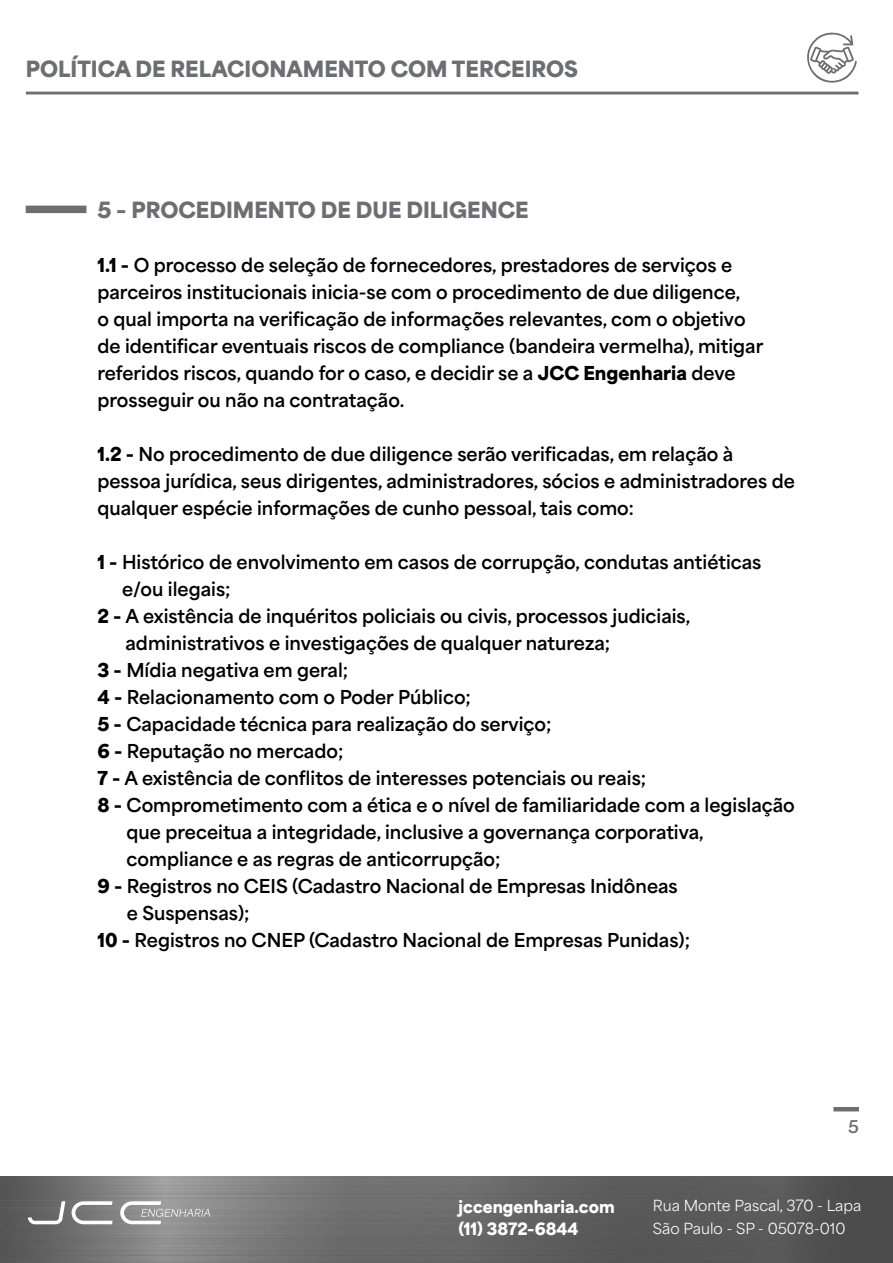
<style>
.page{position:relative;width:893px;height:1263px;background:#fff}
.page>*{position:absolute;margin:0;border:0;box-sizing:border-box;transform-origin:0 0}
.t1{font:900 21px "Area Normal";color:#6d6e71}
.t2{font:700 18px/27px "Area Normal";color:#000}
.t3{font:700 16.5px "Area Normal";color:#6d6e71}
.t4{font:900 16.05px/22.4px "Area Normal";color:#fff}
.t5{font:14.4px/22.4px "Area Normal";color:#fff}
.s1{font-weight:900}
</style>
<div class="page">
<hr style="left:26px;top:92px;width:832px;height:2px;background:#6d6e71">
<img style="left:0;top:1176px;width:893px;height:86px">
<svg style="left:28px;top:1201px;width:37px;height:23px"></svg>
<svg style="left:72px;top:1201px;width:41px;height:23px"></svg>
<svg style="left:120px;top:1201px;width:90px;height:23px;background:#aaa"></svg>
<hr style="left:833px;top:1107px;width:26px;height:4px;background:#6d6e71">
<svg style="left:807px;top:32px;width:50px;height:51px"></svg>
<div style="left:26px;top:206px;width:60px;height:7px;background:#6d6e71"></div>
<p class="t1" style="left:26px;top:50px;width:554px">POLÍTICA DE RELACIONAMENTO COM TERCEIROS</p>
<p class="t1" style="left:98px;top:191px;width:433px">5 – PROCEDIMENTO DE DUE DILIGENCE</p>
<p class="t2" style="left:98px;top:250px;width:667px"><span class="s1">1.1 -</span> O processo de seleção de fornecedores, prestadores de serviços e parceiros institucionais inicia-se com o procedimento de due diligence,<br>o qual importa na verificação de informações relevantes, com o objetivo de identificar eventuais riscos de compliance (bandeira vermelha), mitigar referidos riscos, quando for o caso, e decidir se a <span class="s1">JCC Engenharia</span> deve prosseguir ou não na contratação.</p>
<p class="t2" style="left:98px;top:439px;width:699px"><span class="s1">1.2 -</span> No procedimento de due diligence serão verificadas, em relação à pessoa jurídica, seus dirigentes, administradores, sócios e administradores de qualquer espécie informações de cunho pessoal, tais como:</p>
<p class="t2" style="left:98px;top:547px;width:665px"><span class="s1">1 -</span> Histórico de envolvimento em casos de corrupção, condutas antiéticas</p>
<p class="t2" style="left:122px;top:574px;width:110px">e/ou ilegais;</p>
<p class="t2" style="left:98px;top:601px;width:594px"><span class="s1">2 -</span> A existência de inquéritos policiais ou civis, processos judiciais,</p>
<p class="t2" style="left:125px;top:628px;width:486px">administrativos e investigações de qualquer natureza;</p>
<p class="t2" style="left:98px;top:655px;width:252px"><span class="s1">3 -</span> Mídia negativa em geral;</p>
<p class="t2" style="left:98px;top:682px;width:375px"><span class="s1">4 -</span> Relacionamento com o Poder Público;</p>
<p class="t2" style="left:98px;top:709px;width:455px"><span class="s1">5 -</span> Capacidade técnica para realização do serviço;</p>
<p class="t2" style="left:98px;top:736px;width:247px"><span class="s1">6 -</span> Reputação no mercado;</p>
<p class="t2" style="left:98px;top:763px;width:550px"><span class="s1">7 -</span> A existência de conflitos de interesses potenciais ou reais;</p>
<p class="t2" style="left:98px;top:790px;width:699px"><span class="s1">8 -</span> Comprometimento com a ética e o nível de familiaridade com a legislação</p>
<p class="t2" style="left:127px;top:817px;width:579px">que preceitua a integridade, inclusive a governança corporativa,</p>
<p class="t2" style="left:127px;top:844px;width:375px">compliance e as regras de anticorrupção;</p>
<p class="t2" style="left:98px;top:871px;width:582px"><span class="s1">9 -</span> Registros no CEIS (Cadastro Nacional de Empresas Inidôneas</p>
<p class="t2" style="left:127px;top:898px;width:124px">e Suspensas);</p>
<p class="t2" style="left:98px;top:925px;width:594px"><span class="s1">10 -</span> Registros no CNEP (Cadastro Nacional de Empresas Punidas);</p>
<p class="t3" style="left:848px;top:1111px;width:12px">5</p>
<p class="t4" style="left:459px;top:1194px;width:158px">jccengenharia.com (11) 3872-6844</p>
<p class="t5" style="left:653px;top:1193px;width:210px">Rua Monte Pascal, 370 - Lapa<br>São Paulo - SP - 05078-010</p>
</div>
